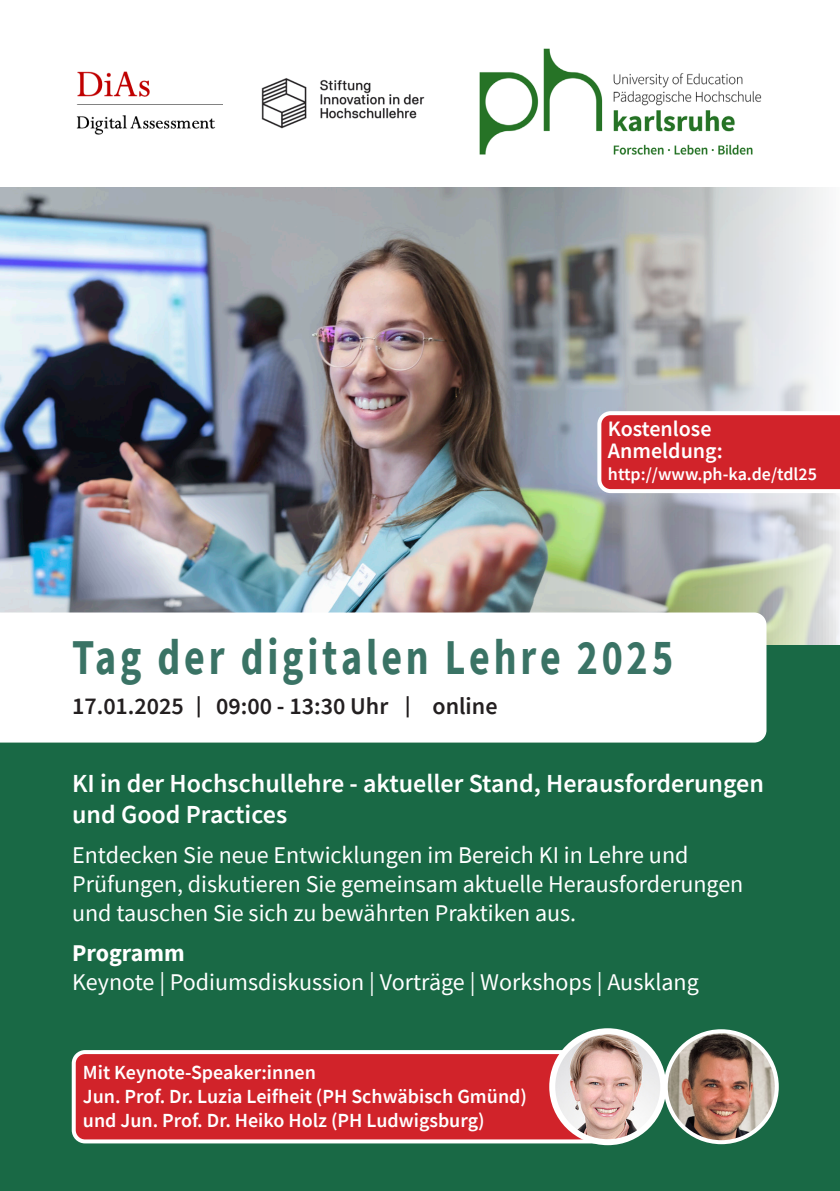
<style>
.page{position:relative;width:840px;height:1191px;background:#fff}
.page>*{position:absolute;margin:0;border:0;box-sizing:border-box;transform-origin:0 0}
.t1{font:700 50px "Source Sans Pro";letter-spacing:.095em;color:#3a7365;scale:.8 1}
.t2{font:600 26px/31.2px "Source Sans Pro";color:#fff}
.t3{font:24px/28.8px "Source Sans Pro";color:#fff}
.t4{font:600 24px "Source Sans Pro";color:#231f20}
.t5{font:700 24px "Source Sans Pro";color:#fff}
.t6{font:600 22px "Source Sans Pro";color:#fff}
.t7{font:600 20px/24px "Source Sans Pro";color:#fff}
.t8{font:600 18px "Source Sans Pro";color:#fff}
</style>
<div class="page">
<img style="left:0;top:187px;width:839px;height:458px">
<div style="left:0;top:645px;width:839px;height:546px;background:#196945"></div>
<div style="left:0;top:611px;width:767px;height:132px;background:#fff"></div>
<hr style="left:197px;top:696px;width:2px;height:21px;background:#231f20">
<hr style="left:406px;top:696px;width:2px;height:21px;background:#231f20">
<svg style="left:595px;top:409px;width:244px;height:86px;background:#d4434a"></svg>
<img style="left:76px;top:71px;width:146px;height:64px">
<img style="left:261px;top:78px;width:164px;height:51px">
<img style="left:665px;top:1031px;width:111px;height:111px;border-radius:55px">
<div style="left:663px;top:1029px;width:115px;height:115px;border:4px solid #fff;border-radius:50%"></div>
<svg style="left:71px;top:1050px;width:529px;height:95px;background:#d1383e"></svg>
<img style="left:552px;top:1033px;width:111px;height:109px">
<div style="left:549px;top:1028px;width:117px;height:117px;border:6px solid #fff;border-radius:50%"></div>
<img style="left:479px;top:48px;width:283px;height:107px">
<p class="t6" style="left:607px;top:414px;width:105px">Kostenlose</p>
<p class="t6" style="left:607px;top:436px;width:116px">Anmeldung:</p>
<p class="t8" style="left:607px;top:462px;width:210px">http://www.ph-ka.de/tdl25</p>
<p class="t1" style="left:72px;top:623px;width:752px">Tag der digitalen Lehre 2025</p>
<p class="t4" style="left:72px;top:690px;width:113px">17.01.2025</p>
<p class="t4" style="left:216px;top:690px;width:173px">09:00 - 13:30 Uhr</p>
<p class="t4" style="left:432px;top:690px;width:67px">online</p>
<p class="t2" style="left:72px;top:767px;width:693px">KI in der Hochschullehre - aktueller Stand, Herausforderungen und Good Practices</p>
<p class="t3" style="left:72px;top:840px;width:672px">Entdecken Sie neue Entwicklungen im Bereich KI in Lehre und<br>Prüfungen, diskutieren Sie gemeinsam aktuelle Herausforderungen und tauschen Sie sich zu bewährten Praktiken aus.</p>
<p class="t5" style="left:72px;top:936px;width:114px">Programm</p>
<p class="t3" style="left:72px;top:967px;width:628px">Keynote | Podiumsdiskussion | Vorträge | Workshops | Ausklang</p>
<p class="t7" style="left:83px;top:1059px;width:234px">Mit Keynote-Speaker:innen</p>
<p class="t7" style="left:83px;top:1083px;width:445px">Jun. Prof. Dr. Luzia Leifheit (PH Schwäbisch Gmünd) und Jun. Prof. Dr. Heiko Holz (PH Ludwigsburg)</p>
</div>
